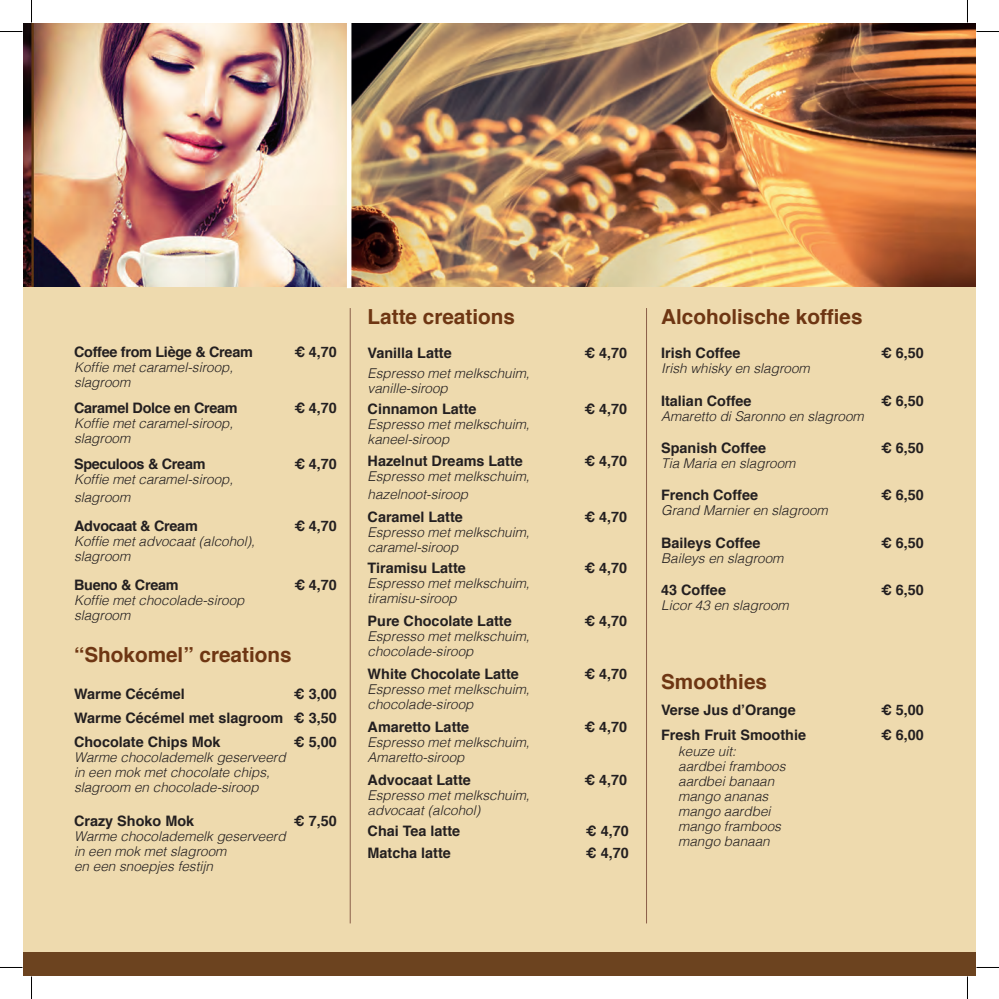
<style>
.page{position:relative;width:999px;height:999px;background:#fff}
.page>*{position:absolute;margin:0;border:0;box-sizing:border-box;transform-origin:0 0}
.t1{font:700 20.7px "Helvetica";color:#6e3613}
.t2{font:700 14.4px/24px "Helvetica";color:#231f20;text-align:justify}
.t3{font:700 14.4px "Helvetica";letter-spacing:-.02em;color:#231f20}
.t4{font:italic 300 13.5px/15px "Helvetica";color:#231f20}
</style>
<div class="page">
<div style="left:32px;top:23px;width:943px;height:952px;background:#eedaae"></div>
<div style="left:23px;top:23px;width:9px;height:952px;background:#eedaae"></div>
<img style="left:23px;top:23px;width:952px;height:264px">
<hr style="left:350px;top:308px;width:1px;height:615px;background:#8a5e48">
<hr style="left:646px;top:308px;width:1px;height:615px;background:#8a5e48">
<div style="left:23px;top:952px;width:952px;height:23px;background:#6c431f"></div>
<hr style="left:347px;top:23px;width:4px;height:265px;background:#fff">
<svg style="left:0;top:31px;width:22px;height:1px"></svg>
<svg style="left:976px;top:31px;width:22px;height:1px"></svg>
<svg style="left:0;top:967px;width:22px;height:1px"></svg>
<svg style="left:976px;top:967px;width:22px;height:1px"></svg>
<svg style="left:31px;top:0;width:1px;height:22px"></svg>
<svg style="left:31px;top:976px;width:1px;height:22px"></svg>
<svg style="left:967px;top:0;width:1px;height:22px"></svg>
<svg style="left:967px;top:976px;width:1px;height:22px"></svg>
<p class="t3" style="left:74px;top:340px;width:180px">Coffee from Liège &amp; Cream</p>
<p class="t2" style="left:294px;top:340px;width:44px">€ 4,70</p>
<p class="t4" style="left:74px;top:359px;width:161px">Koffie met caramel-siroop, slagroom</p>
<p class="t3" style="left:74px;top:396px;width:165px">Caramel Dolce en Cream</p>
<p class="t2" style="left:294px;top:396px;width:44px">€ 4,70</p>
<p class="t4" style="left:74px;top:415px;width:161px">Koffie met caramel-siroop, slagroom</p>
<p class="t3" style="left:74px;top:452px;width:133px">Speculoos &amp; Cream</p>
<p class="t2" style="left:294px;top:452px;width:44px">€ 4,70</p>
<p class="t4" style="left:74px;top:469px;width:161px;line-height:18px">Koffie met caramel-siroop, slagroom</p>
<p class="t3" style="left:74px;top:514px;width:125px">Advocaat &amp; Cream</p>
<p class="t2" style="left:294px;top:514px;width:44px">€ 4,70</p>
<p class="t4" style="left:74px;top:532px;width:182px">Koffie met advocaat (alcohol), slagroom</p>
<p class="t3" style="left:74px;top:573px;width:106px">Bueno &amp; Cream</p>
<p class="t2" style="left:294px;top:572px;width:44px">€ 4,70</p>
<p class="t4" style="left:74px;top:591px;width:172px">Koffie met chocolade-siroop slagroom</p>
<h1 class="t1" style="left:74px;top:638px;width:219px">“Shokomel” creations</h1>
<p class="t2" style="left:74px;top:682px;width:112px">Warme Cécémel</p>
<p class="t2" style="left:74px;top:682px;width:264px;text-indent:220px">€ 3,00<br>Warme Cécémel met slagroom € 3,50<br>Chocolate Chips Mok</p>
<p class="t2" style="left:294px;top:730px;width:44px">€ 5,00</p>
<p class="t4" style="left:74px;top:749px;width:213px">Warme chocolademelk geserveerd in een mok met chocolate chips, slagroom en chocolade-siroop</p>
<p class="t2" style="left:74px;top:809px;width:122px">Crazy Shoko Mok</p>
<p class="t2" style="left:294px;top:809px;width:44px">€ 7,50</p>
<p class="t4" style="left:74px;top:827px;width:213px">Warme chocolademelk geserveerd in een mok met slagroom<br>en een snoepjes festijn</p>
<h1 class="t1" style="left:367px;top:299px;width:149px">Latte creations</h1>
<p class="t2" style="left:367px;top:341px;width:86px">Vanilla Latte</p>
<p class="t2" style="left:584px;top:341px;width:44px">€ 4,70</p>
<p class="t4" style="left:367px;top:364px;width:164px">Espresso met melkschuim, vanille-siroop</p>
<p class="t2" style="left:367px;top:397px;width:110px">Cinnamon Latte</p>
<p class="t2" style="left:584px;top:397px;width:44px">€ 4,70</p>
<p class="t4" style="left:367px;top:416px;width:164px">Espresso met melkschuim, kaneel-siroop</p>
<p class="t2" style="left:367px;top:449px;width:157px">Hazelnut Dreams Latte</p>
<p class="t2" style="left:584px;top:449px;width:44px">€ 4,70</p>
<p class="t4" style="left:367px;top:466px;width:164px;line-height:18px">Espresso met melkschuim, hazelnoot-siroop</p>
<p class="t2" style="left:367px;top:505px;width:97px">Caramel Latte</p>
<p class="t2" style="left:584px;top:505px;width:44px">€ 4,70</p>
<p class="t4" style="left:367px;top:523px;width:164px">Espresso met melkschuim, caramel-siroop</p>
<p class="t2" style="left:367px;top:556px;width:100px">Tiramisu Latte</p>
<p class="t2" style="left:584px;top:556px;width:44px">€ 4,70</p>
<p class="t4" style="left:367px;top:575px;width:164px">Espresso met melkschuim, tiramisu-siroop</p>
<p class="t2" style="left:367px;top:609px;width:146px">Pure Chocolate Latte</p>
<p class="t2" style="left:584px;top:609px;width:44px">€ 4,70</p>
<p class="t4" style="left:367px;top:628px;width:164px">Espresso met melkschuim, chocolade-siroop</p>
<p class="t2" style="left:367px;top:662px;width:153px">White Chocolate Latte</p>
<p class="t2" style="left:584px;top:662px;width:44px">€ 4,70</p>
<p class="t4" style="left:367px;top:681px;width:164px">Espresso met melkschuim, chocolade-siroop</p>
<p class="t2" style="left:367px;top:715px;width:103px">Amaretto Latte</p>
<p class="t2" style="left:584px;top:715px;width:44px">€ 4,70</p>
<p class="t4" style="left:367px;top:733px;width:164px">Espresso met melkschuim,<br>Amaretto-siroop</p>
<p class="t2" style="left:367px;top:767px;width:105px">Advocaat Latte</p>
<p class="t2" style="left:584px;top:767px;width:44px">€ 4,70</p>
<p class="t4" style="left:367px;top:786px;width:164px">Espresso met melkschuim, advocaat (alcohol)</p>
<p class="t2" style="left:367px;top:819px;width:94px">Chai Tea latte</p>
<p class="t2" style="left:586px;top:819px;width:44px">€ 4,70</p>
<p class="t2" style="left:367px;top:841px;width:85px">Matcha latte</p>
<p class="t2" style="left:586px;top:841px;width:44px">€ 4,70</p>
<h1 class="t1" style="left:661px;top:299px;width:203px">Alcoholische koffies</h1>
<p class="t2" style="left:661px;top:341px;width:81px">Irish Coffee</p>
<p class="t2" style="left:881px;top:341px;width:44px">€ 6,50</p>
<p class="t4" style="left:661px;top:360px;width:150px">Irish whisky en slagroom</p>
<p class="t2" style="left:661px;top:388px;width:92px">Italian Coffee</p>
<p class="t2" style="left:881px;top:388px;width:44px">€ 6,50</p>
<p class="t4" style="left:661px;top:407px;width:204px">Amaretto di Saronno en slagroom</p>
<p class="t2" style="left:661px;top:436px;width:106px">Spanish Coffee</p>
<p class="t2" style="left:881px;top:436px;width:44px">€ 6,50</p>
<p class="t4" style="left:661px;top:455px;width:136px">Tia Maria en slagroom</p>
<p class="t2" style="left:661px;top:483px;width:98px">French Coffee</p>
<p class="t2" style="left:881px;top:483px;width:44px">€ 6,50</p>
<p class="t4" style="left:661px;top:502px;width:168px">Grand Marnier en slagroom</p>
<p class="t2" style="left:661px;top:531px;width:101px">Baileys Coffee</p>
<p class="t2" style="left:881px;top:531px;width:44px">€ 6,50</p>
<p class="t4" style="left:661px;top:549px;width:124px">Baileys en slagroom</p>
<p class="t2" style="left:661px;top:578px;width:66px">43 Coffee</p>
<p class="t2" style="left:881px;top:578px;width:44px">€ 6,50</p>
<p class="t4" style="left:661px;top:597px;width:129px">Licor 43 en slagroom</p>
<h1 class="t1" style="left:661px;top:665px;width:107px">Smoothies</h1>
<p class="t2" style="left:661px;top:698px;width:136px">Verse Jus d’Orange</p>
<p class="t2" style="left:881px;top:698px;width:44px">€ 5,00</p>
<p class="t2" style="left:661px;top:723px;width:146px">Fresh Fruit Smoothie</p>
<p class="t2" style="left:881px;top:723px;width:44px">€ 6,00</p>
<p class="t4" style="left:678px;top:742px;width:109px">keuze uit: aardbei framboos aardbei banaan mango ananas mango aardbei mango framboos mango banaan</p>
</div>
